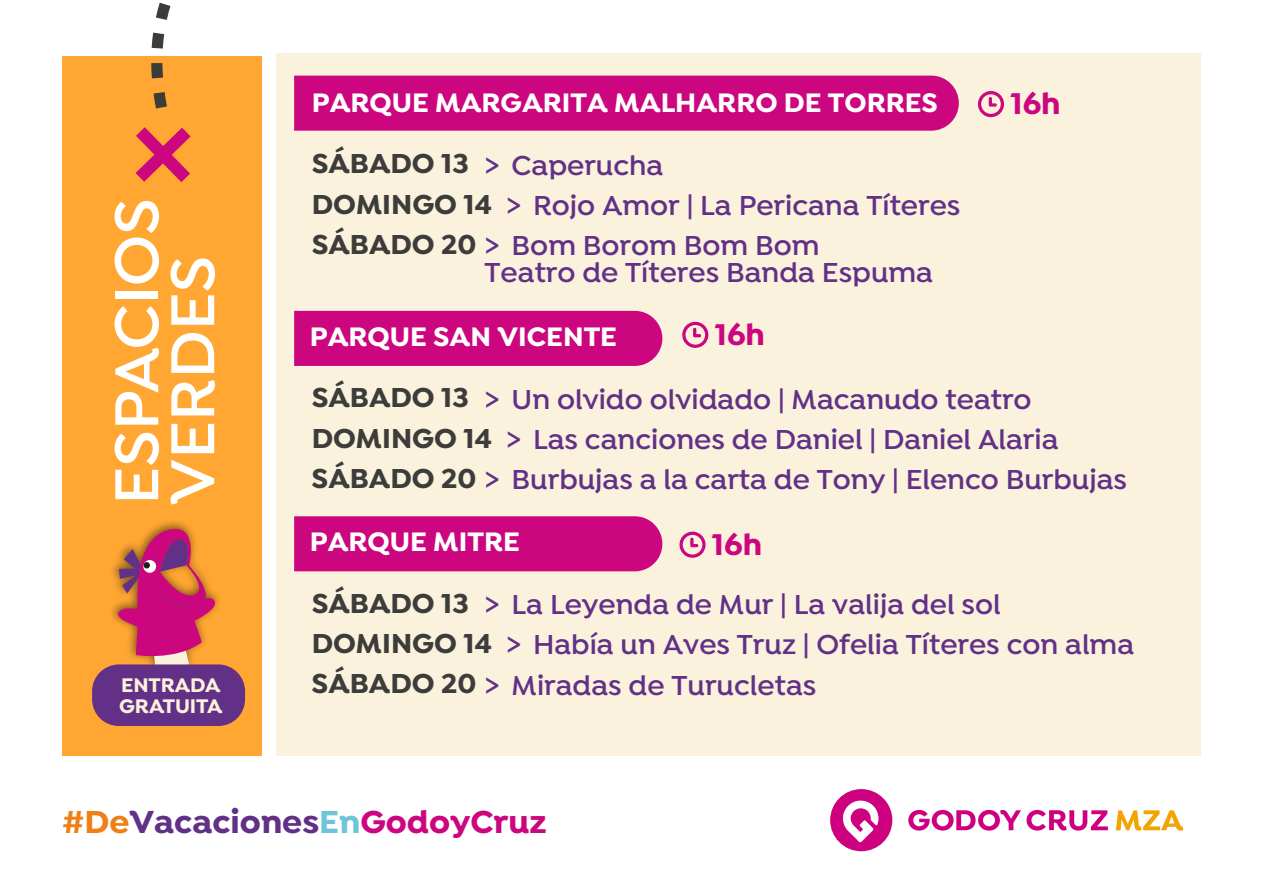
<style>
.page{position:relative;width:1263px;height:893px;background:#fff}
.page>*{position:absolute;margin:0;border:0;box-sizing:border-box;transform-origin:0 0}
.t1{font:700 33.9px "Isidora";color:#623187}
.t2{font:700 31.95px "Isidora";color:#cc067f}
.t3{font:600 29.25px/40.3px "Isidora";color:#623187}
.t4{font:700 28.5px "Isidora";color:#fff}
.t5{font:700 21px/21px "Isidora";color:#fbf2dd}
.s1{font-weight:700;color:#3c3c3b}
.s2{color:#ef8017}
.s3{color:#6ec5d7}
.s4{color:#cc067f}
</style>
<div class="page">
<div style="left:276px;top:53px;width:924px;height:702px;background:#fbf2dd"></div>
<div style="left:62px;top:56px;width:199px;height:699px;background:#ffa732"></div>
<svg style="left:908px;top:810px;width:199px;height:21px"></svg>
<svg style="left:830px;top:789px;width:62px;height:62px"></svg>
<svg style="left:1115px;top:810px;width:68px;height:21px"></svg>
<svg style="left:151px;top:2px;width:20px;height:107px"></svg>
<svg style="left:135px;top:127px;width:55px;height:55px"></svg>
<svg style="left:115px;top:527px;width:105px;height:137px"></svg>
<div style="left:143px;top:562px;width:7px;height:7px;background:#1d1e1c;border-radius:3px"></div>
<svg style="left:157px;top:592px;width:33px;height:16px"></svg>
<div style="left:92px;top:664px;width:153px;height:62px;background:#623187;border-radius:27px"></div>
<div style="left:294px;top:311px;width:368px;height:55px;background:#cc067f"></div>
<div style="left:294px;top:76px;width:664px;height:55px;background:#cc067f"></div>
<div style="left:294px;top:516px;width:368px;height:55px;background:#cc067f"></div>
<svg style="left:977px;top:91px;width:27px;height:27px"></svg>
<svg style="left:682px;top:321px;width:27px;height:27px"></svg>
<svg style="left:679px;top:531px;width:27px;height:27px"></svg>
<svg style="left:115px;top:433px;width:44px;height:66px"></svg>
<svg style="left:115px;top:306px;width:44px;height:119px"></svg>
<div style="left:115px;top:292px;width:43px;height:7px;background:#fff"></div>
<svg style="left:115px;top:201px;width:44px;height:83px"></svg>
<svg style="left:170px;top:460px;width:44px;height:45px"></svg>
<svg style="left:171px;top:424px;width:43px;height:29px"></svg>
<svg style="left:171px;top:380px;width:44px;height:35px"></svg>
<svg style="left:171px;top:333px;width:43px;height:40px"></svg>
<svg style="left:170px;top:258px;width:45px;height:67px"></svg>
<p class="t4" style="left:312px;top:85px;width:627px">PARQUE MARGARITA MALHARRO DE TORRES</p>
<p class="t2" style="left:1010px;top:84px;width:52px">16h</p>
<p class="t3" style="left:312px;top:145px;width:650px;line-height:41px"><span class="s1">SÁBADO 13<br>DOMINGO 14</span> &gt; Rojo Amor | La Pericana Títeres<br><span class="s1">SÁBADO 20</span> &gt; Bom Borom Bom Bom</p>
<p class="t3" style="left:484px;top:254px;width:450px">Teatro de Títeres Banda Espuma</p>
<p class="t3" style="left:484px;top:146px;width:180px">&gt; Caperucha</p>
<p class="t4" style="left:310px;top:319px;width:309px">PARQUE SAN VICENTE</p>
<p class="t2" style="left:714px;top:314px;width:52px">16h</p>
<p class="t3" style="left:312px;top:380px;width:817px"><span class="s1">SÁBADO 13</span> &gt; Un olvido olvidado | Macanudo teatro<br><span class="s1">DOMINGO 14</span> &gt; Las canciones de Daniel | Daniel Alaria<br><span class="s1">SÁBADO 20</span> &gt; Burbujas a la carta de Tony | Elenco Burbujas</p>
<p class="t5" style="left:119px;top:675px;width:105px">ENTRADA<br>GRATUITA</p>
<p class="t4" style="left:310px;top:524px;width:211px">PARQUE MITRE</p>
<p class="t2" style="left:712px;top:524px;width:52px">16h</p>
<p class="t3" style="left:312px;top:585px;width:824px"><span class="s1">SÁBADO 13</span> &gt; La Leyenda de Mur | La valija del sol<br><span class="s1">DOMINGO 14</span> &gt; Había un Aves Truz | Ofelia Títeres con alma<br><span class="s1">SÁBADO 20</span> &gt; Miradas de Turucletas</p>
<p class="t1" style="left:62px;top:801px;width:486px"><span class="s2">#De</span>Vacaciones<span class="s3">En</span><span class="s4">GodoyCruz</span></p>
</div>
